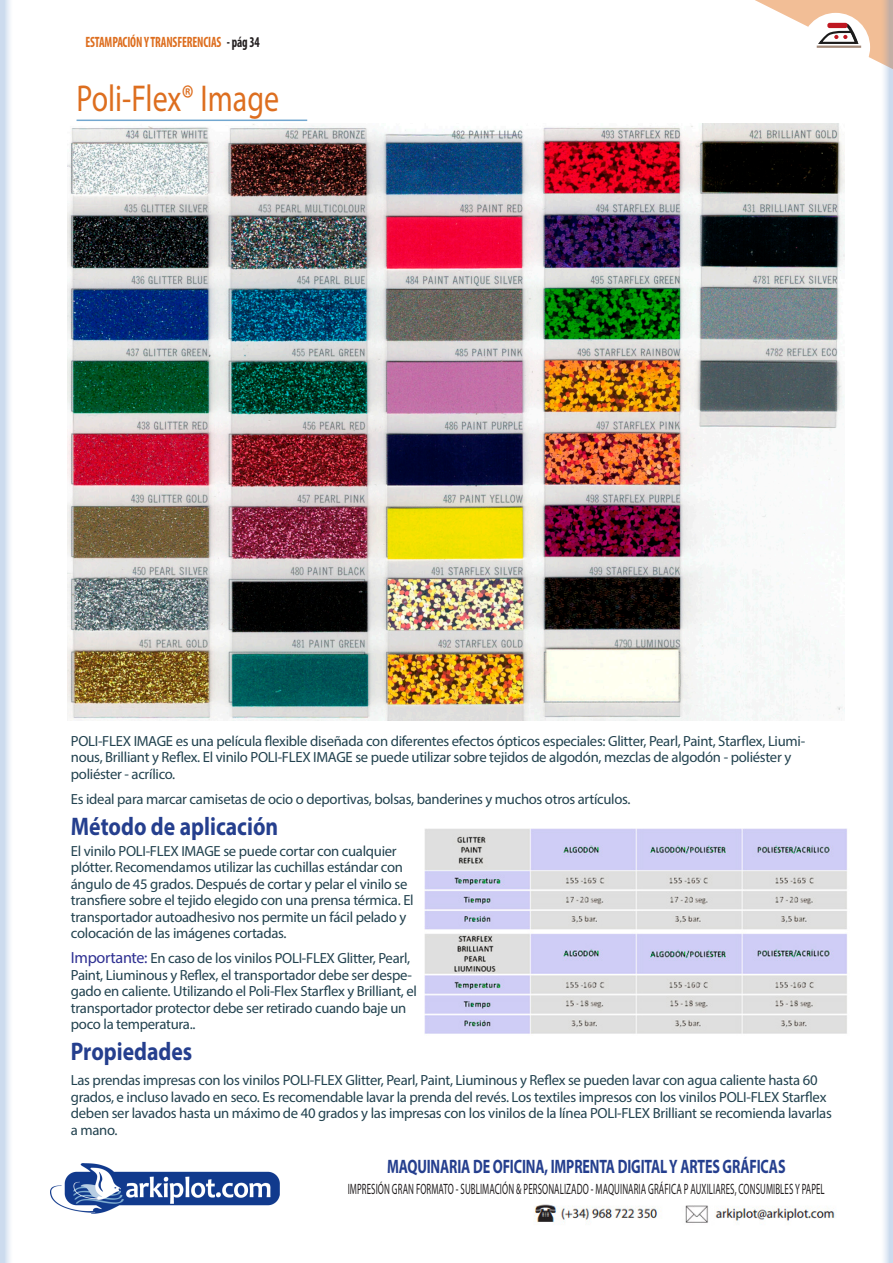
<style>
.page{position:relative;width:893px;height:1263px;background:#fff}
.page>*{position:absolute;margin:0;border:0;box-sizing:border-box;transform-origin:0 0}
.subtituloSección_-_C{font:37.5px "Myriad Pro";color:#dd6e1f;scale:.8 1}
.SUBtituloproducto{font:700 25.5px "Myriad Pro";color:#253f8e;scale:.85 1}
.Párrafo_9{font:700 25.5px "Myriad Pro";color:#253f8e;scale:.85 1}
.t1{font:700 19.5px "Myriad Pro";letter-spacing:-.01em;color:#253f8e;scale:.72 1}
.t2{font:15px "Myriad Pro";letter-spacing:.01em;color:#231f20;scale:.59 1}
.t3{font:700 condensed 15px "Myriad Pro";letter-spacing:-.01em;color:#dd6e1f;scale:.82 1}
.Párrafo_9-2{font:14.7px/16.5px "Myriad Pro";letter-spacing:-.02em;color:#22424f}
.s1{color:#231f20}
.s2{font-size:16.2px;color:#2e3092}
</style>
<div class="page">
<img style="left:534px;top:1204px;width:301px;height:19px">
<svg style="left:755px;top:0;width:125px;height:63px"></svg>
<img style="left:50px;top:1163px;width:230px;height:50px">
<svg style="left:0;top:0;width:10px;height:1263px;background:#d7e3f1"></svg>
<svg style="left:880px;top:0;width:13px;height:1263px"></svg>
<hr style="left:77px;top:120px;width:230px;height:1px;background:#72a7d0">
<img style="left:67px;top:124px;width:778px;height:596px">
<img style="left:424px;top:828px;width:423px;height:206px">
<p class="t3" style="left:85px;top:33px;width:214px">ESTAMPACIÓN Y TRANSFERENCIAS <span class="s1">- pág 34</span></p>
<p class="subtituloSección_-_C" style="left:77px;top:75px;width:255px">Poli-Flex® Image</p>
<p class="Párrafo_9-2" style="left:71px;top:732px;width:736px">POLI-FLEX IMAGE es una película flexible diseñada con diferentes efectos ópticos especiales: Glitter, Pearl, Paint, Starflex, Liumi&shy;nous, Brilliant y Reflex. El vinilo POLI-FLEX IMAGE se puede utilizar sobre tejidos de algodón, mezclas de algodón - poliéster y poliéster - acrílico.</p>
<p class="Párrafo_9-2" style="left:71px;top:790px;width:561px">Es ideal para marcar camisetas de ocio o deportivas, bolsas, banderines y muchos otros artículos.</p>
<p class="SUBtituloproducto" style="left:71px;top:810px;width:245px">Método de aplicación</p>
<p class="Párrafo_9-2" style="left:71px;top:842px;width:344px">El vinilo POLI-FLEX IMAGE se puede cortar con cualquier plótter. Recomendamos utilizar las cuchillas estándar con ángulo de 45 grados. Después de cortar y pelar el vinilo se transfiere sobre el tejido elegido con una prensa térmica. El transportador autoadhesivo nos permite un fácil pelado y colocación de las imágenes cortadas.</p>
<p class="Párrafo_9-2" style="left:71px;top:950px;width:348px"><span class="s2">Importante:</span> En caso de los vinilos POLI-FLEX Glitter, Pearl, Paint, Liuminous y Reflex, el transportador debe ser despe&shy;gado en caliente. Utilizando el Poli-Flex Starflex y Brilliant, el transportador protector debe ser retirado cuando baje un poco la temperatura..</p>
<p class="Párrafo_9" style="left:71px;top:1035px;width:144px">Propiedades</p>
<p class="Párrafo_9-2" style="left:71px;top:1072px;width:762px">Las prendas impresas con los vinilos POLI-FLEX Glitter, Pearl, Paint, Liuminous y Reflex se pueden lavar con agua caliente hasta 60 grados, e incluso lavado en seco. Es recomendable lavar la prenda del revés. Los textiles impresos con los vinilos POLI-FLEX Starflex deben ser lavados hasta un máximo de 40 grados y las impresas con los vinilos de la línea POLI-FLEX Brilliant se recomienda lavarlas a mano.</p>
<h3 class="t1" style="left:387px;top:1154px;width:555px">MAQUINARIA DE OFICINA, IMPRENTA DIGITAL Y ARTES GRÁFICAS</h3>
<p class="t2" style="left:348px;top:1180px;width:810px">IMPRESIÓN GRAN FORMATO - SUBLIMACIÓN &amp; PERSONALIZADO - MAQUINARIA GRÁFICA P AUXILIARES, CONSUMIBLES Y PAPEL</p>
</div>
